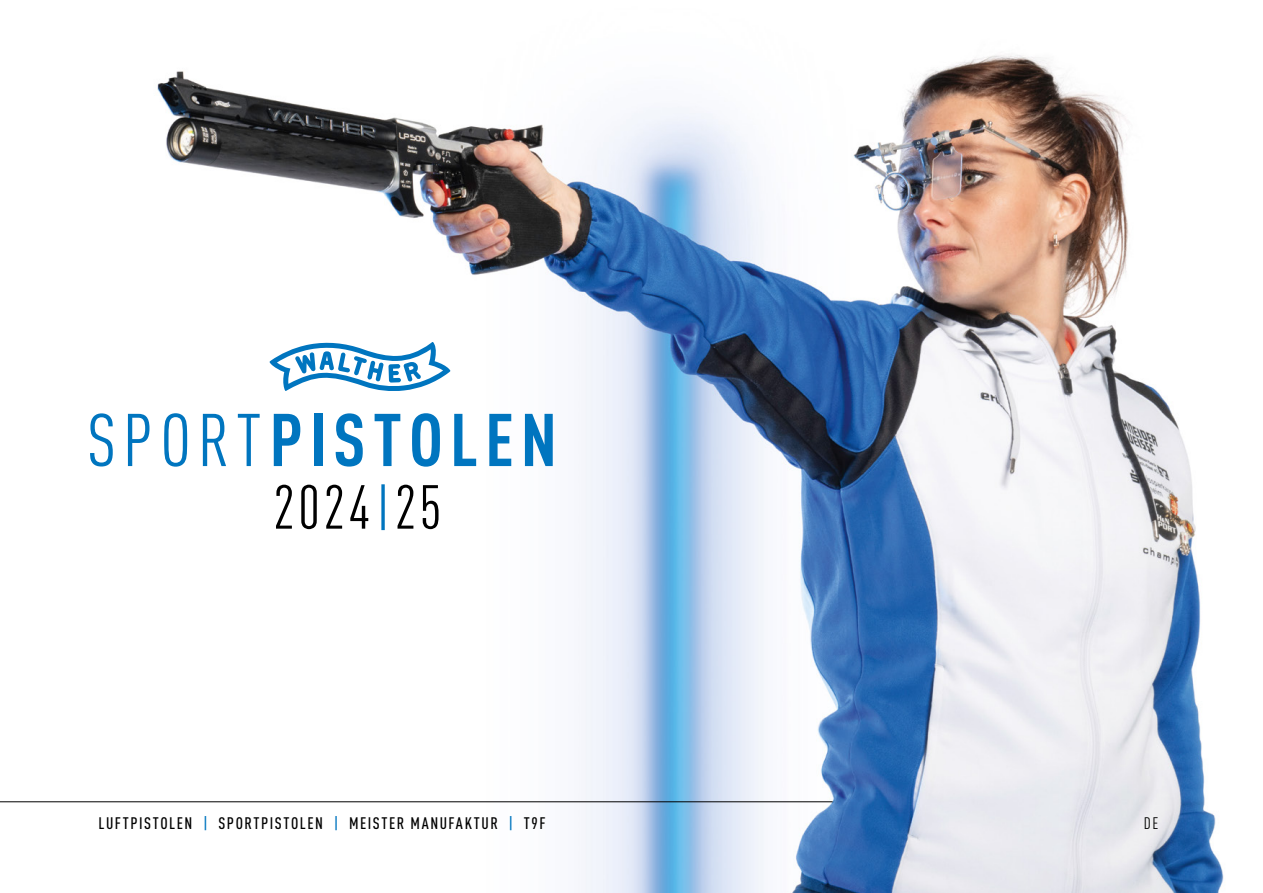
<style>
.page{position:relative;width:1263px;height:893px;background:#fff}
.page>*{position:absolute;margin:0;border:0;box-sizing:border-box;transform-origin:0 0}
.t1{font:700 73.35px "DIN Cond";letter-spacing:.095em;color:#0075bf}
.t2{font:61.2px "DIN Cond";letter-spacing:.05em;color:#000}
.t3{font:500 16.5px "DIN Cond";letter-spacing:.09em;color:#000}
.t4{font:16.5px "DIN Cond";color:#000}
.s1{font-weight:400}
.s2{color:#0075bf}
</style>
<div class="page">
<img style="left:0;top:55px;width:1224px;height:838px">
<svg style="left:381px;top:484px;width:4px;height:46px"></svg>
<hr style="left:0;top:801px;width:833px;height:1px;background:#000">
<svg style="left:270px;top:341px;width:180px;height:51px"></svg>
<h1 class="t1" style="left:87px;top:395px;width:471px"><span class="s1">SPORT</span>PISTOLEN</h1>
<h2 class="t2" style="left:273px;top:472px;width:170px">2024 25</h2>
<p class="t3" style="left:99px;top:814px;width:448px">LUFTPISTOLEN <span class="s2">|</span> SPORTPISTOLEN <span class="s2">|</span> MEISTER MANUFAKTUR <span class="s2">|</span> T9F</p>
<p class="t4" style="left:1144px;top:814px;width:16px">DE</p>
</div>
